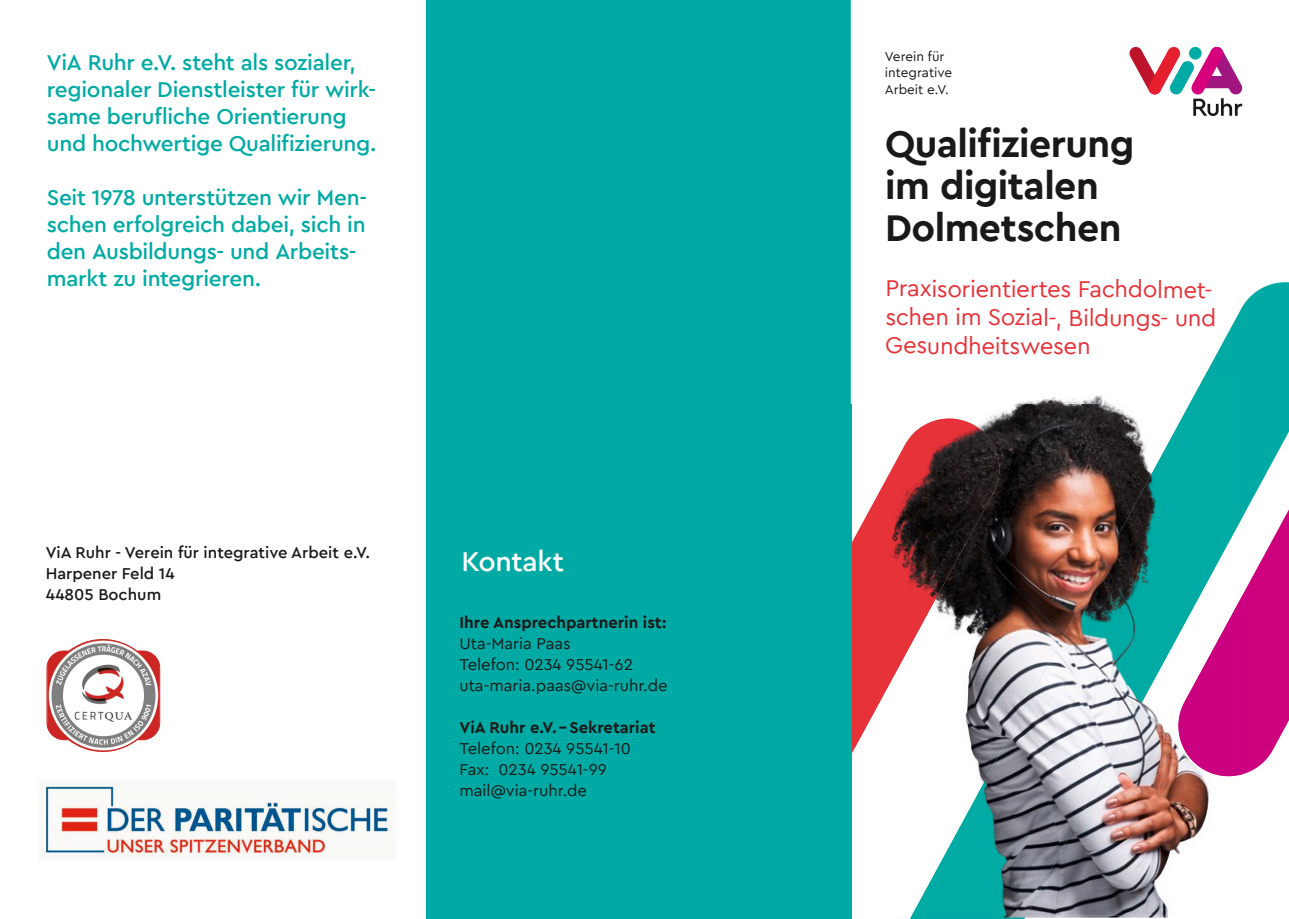
<style>
.page{position:relative;width:1289px;height:919px;background:#fff}
.page>*{position:absolute;margin:0;border:0;box-sizing:border-box;transform-origin:0 0}
.t1{font:700 39px/42px "Cera Pro";letter-spacing:-.015em;color:#1a1918}
.t2{font:500 28.5px "Cera Pro";letter-spacing:-.015em;color:#fff}
.t3{font:24px/28.3px "Cera Pro";letter-spacing:-.02em;color:#e73138}
.t4{font:500 22.5px/27px "Cera Pro";letter-spacing:-.015em;color:#00aaa4}
.t5{font:16.5px/21px "Cera Pro";color:#1a1918}
.t6{font:500 16.5px/21px "Cera Pro";color:#1a1918}
.t7{font:700 16.5px "Cera Pro";color:#1a1918}
.t8{font:13.5px/16.2px "Cera Pro";color:#1a1918}
</style>
<div class="page">
<svg style="left:1242px;top:404px;width:46px;height:371px;fill:#cd007e"></svg>
<div style="left:426px;top:0;width:425px;height:918px;background:#00aaa4"></div>
<svg style="left:47px;top:639px;width:113px;height:112px"></svg>
<svg style="left:850px;top:0;width:438px;height:404px"></svg>
<svg style="left:1129px;top:47px;width:113px;height:69px"></svg>
<img style="left:38px;top:784px;width:357px;height:72px">
<img style="left:911px;top:371px;width:331px;height:546px">
<img style="left:1171px;top:594px;width:71px;height:182px">
<img style="left:854px;top:418px;width:152px;height:330px">
<img style="left:854px;top:371px;width:331px;height:33px">
<p class="t4" style="left:47px;top:49px;width:331px">ViA Ruhr e.V. steht als sozialer, regionaler Dienstleister für wirk&shy;same berufliche Orientierung und hochwertige Qualifizierung.</p>
<p class="t4" style="left:47px;top:184px;width:322px">Seit 1978 unterstützen wir Men&shy;schen erfolgreich dabei, sich in den Ausbildungs- und Arbeits&shy;markt zu integrieren.</p>
<p class="t6" style="left:46px;top:542px;width:326px">ViA Ruhr - Verein für integrative Arbeit e.V.<br>Harpener Feld 14<br>44805 Bochum</p>
<p class="t2" style="left:461px;top:540px;width:104px">Kontakt</p>
<p class="t7" style="left:459px;top:609px;width:208px">Ihre Ansprechpartnerin ist:</p>
<p class="t5" style="left:459px;top:632px;width:210px">Uta-Maria Paas<br>Telefon: 0234 95541-62 uta-maria.paas@via-ruhr.de</p>
<p class="t7" style="left:459px;top:714px;width:198px">ViA Ruhr e.V. – Sekretariat</p>
<p class="t5" style="left:459px;top:737px;width:173px">Telefon: 0234 95541-10<br>Fax: 0234 95541-99 mail@via-ruhr.de</p>
<p class="t8" style="left:884px;top:48px;width:69px">Verein für integrative<br>Arbeit e.V.</p>
<h1 class="t1" style="left:885px;top:122px;width:251px">Qualifizierung im digitalen<br>Dolmetschen</h1>
<p class="t3" style="left:885px;top:274px;width:333px">Praxisorientiertes Fachdolmet&shy;schen im Sozial-, Bildungs- und<br>Gesundheitswesen</p>
</div>
